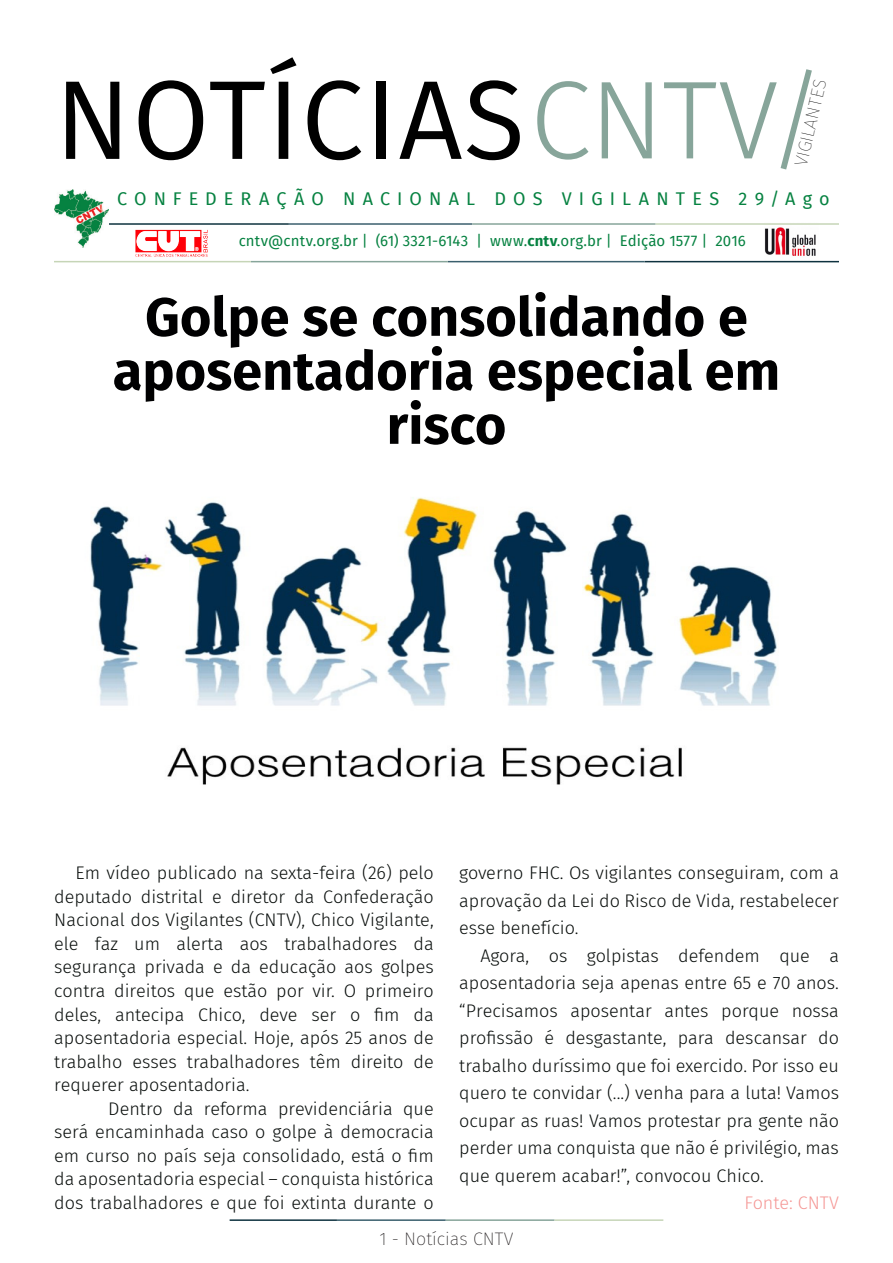
<style>
.page{position:relative;width:893px;height:1263px;background:#fff}
.page>*{position:absolute;margin:0;border:0;box-sizing:border-box;transform-origin:0 0}
.t1{font:112.2px "Fira Sans";letter-spacing:.01em;color:#000}
.t2{font:700 54px/54px "Fira Sans";color:#000001;text-align:center}
.t3{font:300 18.15px/23.5px "Fira Sans";color:#080d0b;text-align:justify}
.t4{font:300 18.15px "Fira Sans";color:#f59795}
.t5{font:18px "Fira Sans";letter-spacing:.395em;color:#068241}
.t6{font:200 18px "Fira Sans";color:#231f20}
.t7{font:100 18px "Fira Sans";color:#000001}
.t8{font:15px "Fira Sans";letter-spacing:.005em;color:#068241}
.s1{font-weight:300;font-size:111px;color:#87a59a}
.s2{font-weight:700}
</style>
<div class="page">
<hr style="left:230px;top:1219px;width:107px;height:2px;background:#0e323f">
<hr style="left:337px;top:1219px;width:109px;height:2px;background:#3a5f6d">
<hr style="left:446px;top:1219px;width:109px;height:2px;background:#87a59a">
<hr style="left:555px;top:1219px;width:108px;height:2px;background:#c6d5b7">
<img style="left:135px;top:229px;width:73px;height:28px">
<img style="left:764px;top:227px;width:54px;height:34px">
<hr style="left:108px;top:223px;width:181px;height:2px;background:#0e323f">
<hr style="left:289px;top:223px;width:183px;height:2px;background:#3a5f6d">
<hr style="left:472px;top:223px;width:184px;height:2px;background:#87a59a">
<hr style="left:656px;top:223px;width:183px;height:2px;background:#c6d5b7">
<hr style="left:645px;top:261px;width:194px;height:1px;background:#0e323f">
<hr style="left:448px;top:261px;width:197px;height:1px;background:#3a5f6d">
<hr style="left:251px;top:261px;width:197px;height:1px;background:#87a59a">
<hr style="left:54px;top:261px;width:197px;height:1px;background:#c6d5b7">
<img style="left:54px;top:190px;width:54px;height:57px">
<img style="left:90px;top:497px;width:687px;height:288px">
<p class="t1" style="left:55px;top:36px;width:772px">NOTÍCIAS<span class="s1">CNTV/</span></p>
<p class="t7" style="left:788px;top:163px;width:90px;rotate:-77deg">VIGILANTES</p>
<p class="t5" style="left:117px;top:185px;width:714px">CONFEDERAÇÃO NACIONAL DOS VIGILANTES 29/Ago</p>
<p class="t8" style="left:239px;top:230px;width:509px">cntv@cntv.org.br | (61) 3321-6143 | www.<span class="s2">cntv</span>.org.br | Edição 1577 | 2016</p>
<p class="t2" style="left:113px;top:286px;width:669px">Golpe se consolidando e aposentadoria especial em risco</p>
<p class="t3" style="left:54px;top:861px;width:381px;text-indent:21px">Em vídeo publicado na sexta-feira (26) pelo deputado distrital e diretor da Confederação Nacional dos Vigilantes (CNTV), Chico Vigilante, ele faz um alerta aos trabalhadores da segurança privada e da educação aos golpes contra direitos que estão por vir. O primeiro deles, antecipa Chico, deve ser o fim da aposentadoria especial. Hoje, após 25 anos de trabalho esses trabalhadores têm direito de requerer aposentadoria.</p>
<p class="t3" style="left:54px;top:1096px;width:381px;text-indent:54px">Dentro da reforma previdenciária que será encaminhada caso o golpe à democracia em curso no país seja consolidado, está o fim da aposentadoria especial – conquista histórica dos trabalhadores e que foi extinta durante o</p>
<p class="t3" style="left:459px;top:859px;width:381px;line-height:27.5px">governo FHC. Os vigilantes conseguiram, com a aprovação da Lei do Risco de Vida, restabelecer esse benefício.</p>
<p class="t3" style="left:459px;top:941px;width:381px;line-height:27.5px;text-indent:21px">Agora, os golpistas defendem que a aposentadoria seja apenas entre 65 e 70 anos. “Precisamos aposentar antes porque nossa profissão é desgastante, para descansar do trabalho duríssimo que foi exercido. Por isso eu quero te convidar (...) venha para a luta! Vamos ocupar as ruas! Vamos protestar pra gente não perder uma conquista que não é privilégio, mas que querem acabar!”, convocou Chico.</p>
<p class="t4" style="left:744px;top:1190px;width:96px">Fonte: CNTV</p>
<p class="t6" style="left:380px;top:1226px;width:135px">1 - Notícias CNTV</p>
</div>
